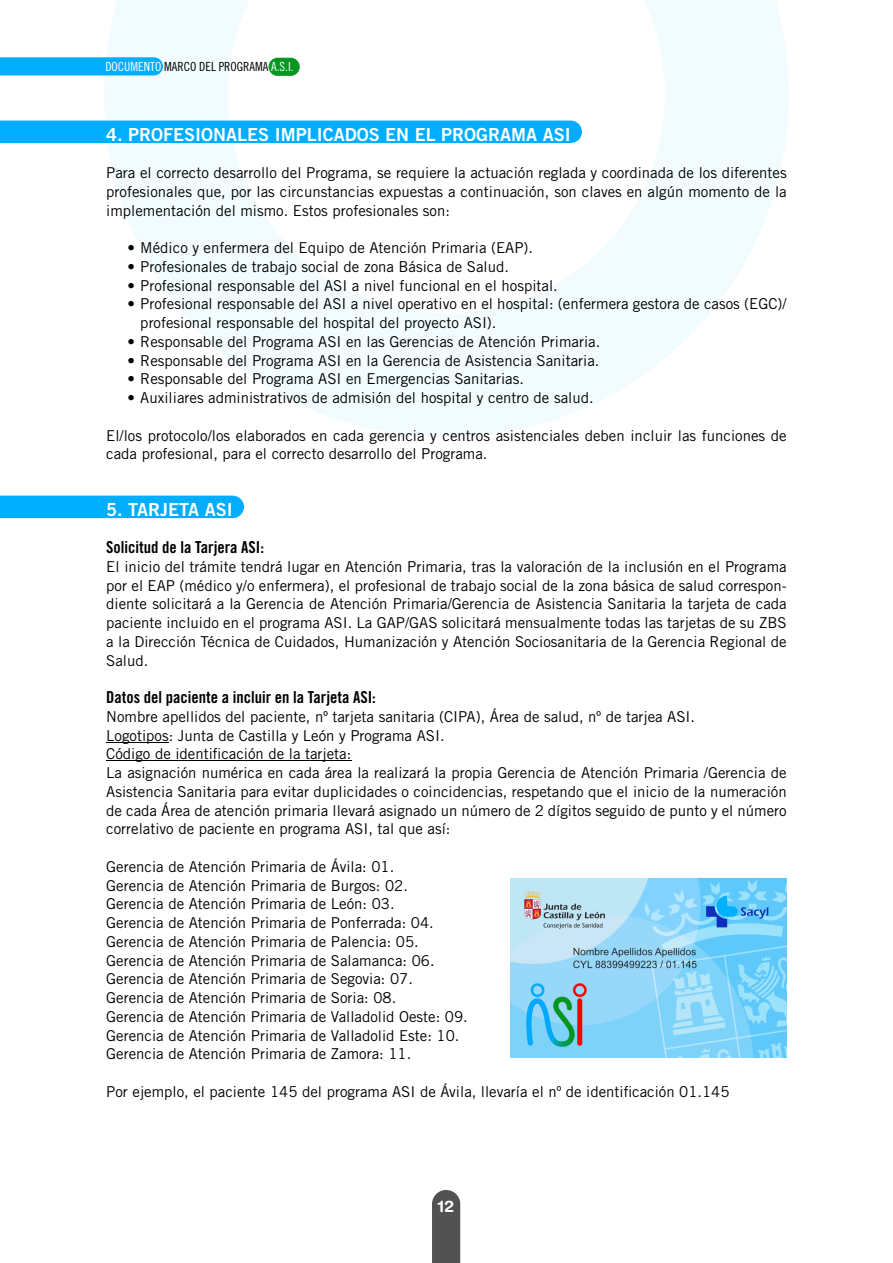
<style>
.page{position:relative;width:893px;height:1263px;background:#fff}
.page>*{position:absolute;margin:0;border:0;box-sizing:border-box;transform-origin:0 0}
.t1{font:18px "Trade Gothic LT Std Bd 2";color:#fff}
.t2{font:16.5px "Trade Gothic LT Std Bd Cn 20";color:#000}
.t3{font:700 16.05px "Helvetica Rounded LT Std";color:#fff}
.t4{font:15px/18.8px "Trade Gothic LT Std";color:#000}
.t5{font:12.6px "Trade Gothic LT Std Cn 18";color:#000}
.s1{color:#fff}
</style>
<div class="page">
<svg style="left:104px;top:0;width:685px;height:437px"></svg>
<div style="left:0;top:57px;width:163px;height:18px;background:#00adff"></div>
<div style="left:432px;top:1190px;width:28px;height:73px;background:#525252"></div>
<div style="left:269px;top:58px;width:31px;height:18px;background:#069721;border-radius:9px"></div>
<div style="left:0;top:121px;width:571px;height:22px;background:#00adff"></div>
<div style="left:0;top:496px;width:233px;height:22px;background:#00adff"></div>
<hr style="left:106px;top:742px;width:63px;height:1px;background:#000">
<hr style="left:106px;top:760px;width:245px;height:1px;background:#000">
<img style="left:510px;top:879px;width:277px;height:179px">
<svg style="left:706px;top:895px;width:62px;height:32px;background:#55b4f1"></svg>
<p class="t5" style="left:105px;top:62px;width:190px"><span class="s1">DOCUMENTO</span> MARCO DEL PROGRAMA <span class="s1">A.S.I.</span></p>
<p class="t1" style="left:106px;top:128px;width:466px">4. PROFESIONALES IMPLICADOS EN EL PROGRAMA ASI</p>
<p class="t4" style="left:106px;top:165px;width:682px;text-align:justify">Para el correcto desarrollo del Programa, se requiere la actuación reglada y coordinada de los diferentes profesionales que, por las circunstancias expuestas a continuación, son claves en algún momento de la implementación del mismo. Estos profesionales son:</p>
<p class="t4" style="left:128px;top:240px;width:407px">• Médico y enfermera del Equipo de Atención Primaria (EAP).</p>
<p class="t4" style="left:128px;top:259px;width:383px">• Profesionales de trabajo social de zona Básica de Salud.</p>
<p class="t4" style="left:128px;top:278px;width:432px">• Profesional responsable del ASI a nivel funcional en el hospital.</p>
<p class="t4" style="left:140px;top:297px;width:648px;text-indent:-13px">• Profesional responsable del ASI a nivel operativo en el hospital: (enfermera gestora de casos (EGC)/ profesional responsable del hospital del proyecto ASI).</p>
<p class="t4" style="left:128px;top:334px;width:474px">• Responsable del Programa ASI en las Gerencias de Atención Primaria.</p>
<p class="t4" style="left:128px;top:353px;width:473px">• Responsable del Programa ASI en la Gerencia de Asistencia Sanitaria.</p>
<p class="t4" style="left:128px;top:372px;width:398px">• Responsable del Programa ASI en Emergencias Sanitarias.</p>
<p class="t4" style="left:128px;top:390px;width:468px">• Auxiliares administrativos de admisión del hospital y centro de salud.</p>
<p class="t4" style="left:106px;top:428px;width:682px">El/los protocolo/los elaborados en cada gerencia y centros asistenciales deben incluir las funciones de cada profesional, para el correcto desarrollo del Programa.</p>
<p class="t1" style="left:106px;top:503px;width:128px">5. TARJETA ASI</p>
<p class="t2" style="left:106px;top:541px;width:159px">Solicitud de la Tarjera ASI:</p>
<p class="t4" style="left:106px;top:559px;width:682px;text-align:justify">El inicio del trámite tendrá lugar en Atención Primaria, tras la valoración de la inclusión en el Programa por el EAP (médico y/o enfermera), el profesional de trabajo social de la zona básica de salud correspon&shy;diente solicitará a la Gerencia de Atención Primaria/Gerencia de Asistencia Sanitaria la tarjeta de cada paciente incluido en el programa ASI. La GAP/GAS solicitará mensualmente todas las tarjetas de su ZBS a la Dirección Técnica de Cuidados, Humanización y Atención Sociosanitaria de la Gerencia Regional de Salud.</p>
<p class="t2" style="left:106px;top:691px;width:271px">Datos del paciente a incluir en la Tarjeta ASI:</p>
<p class="t4" style="left:106px;top:709px;width:682px">Nombre apellidos del paciente, nº tarjeta sanitaria (CIPA), Área de salud, nº de tarjea ASI.<br>Logotipos: Junta de Castilla y León y Programa ASI.<br>Código de identificación de la tarjeta:<br>La asignación numérica en cada área la realizará la propia Gerencia de Atención Primaria /Gerencia de Asistencia Sanitaria para evitar duplicidades o coincidencias, respetando que el inicio de la numeración de cada Área de atención primaria llevará asignado un número de 2 dígitos seguido de punto y el número correlativo de paciente en programa ASI, tal que así:</p>
<p class="t4" style="left:106px;top:859px;width:363px">Gerencia de Atención Primaria de Ávila: 01.<br>Gerencia de Atención Primaria de Burgos: 02.<br>Gerencia de Atención Primaria de León: 03.<br>Gerencia de Atención Primaria de Ponferrada: 04.<br>Gerencia de Atención Primaria de Palencia: 05.<br>Gerencia de Atención Primaria de Salamanca: 06.<br>Gerencia de Atención Primaria de Segovia: 07.<br>Gerencia de Atención Primaria de Soria: 08.<br>Gerencia de Atención Primaria de Valladolid Oeste: 09.<br>Gerencia de Atención Primaria de Valladolid Este: 10.<br>Gerencia de Atención Primaria de Zamora: 11.</p>
<p class="t4" style="left:106px;top:1084px;width:625px">Por ejemplo, el paciente 145 del programa ASI de Ávila, llevaría el nº de identificación 01.145</p>
<p class="t3" style="left:438px;top:1200px;width:18px">12</p>
</div>
